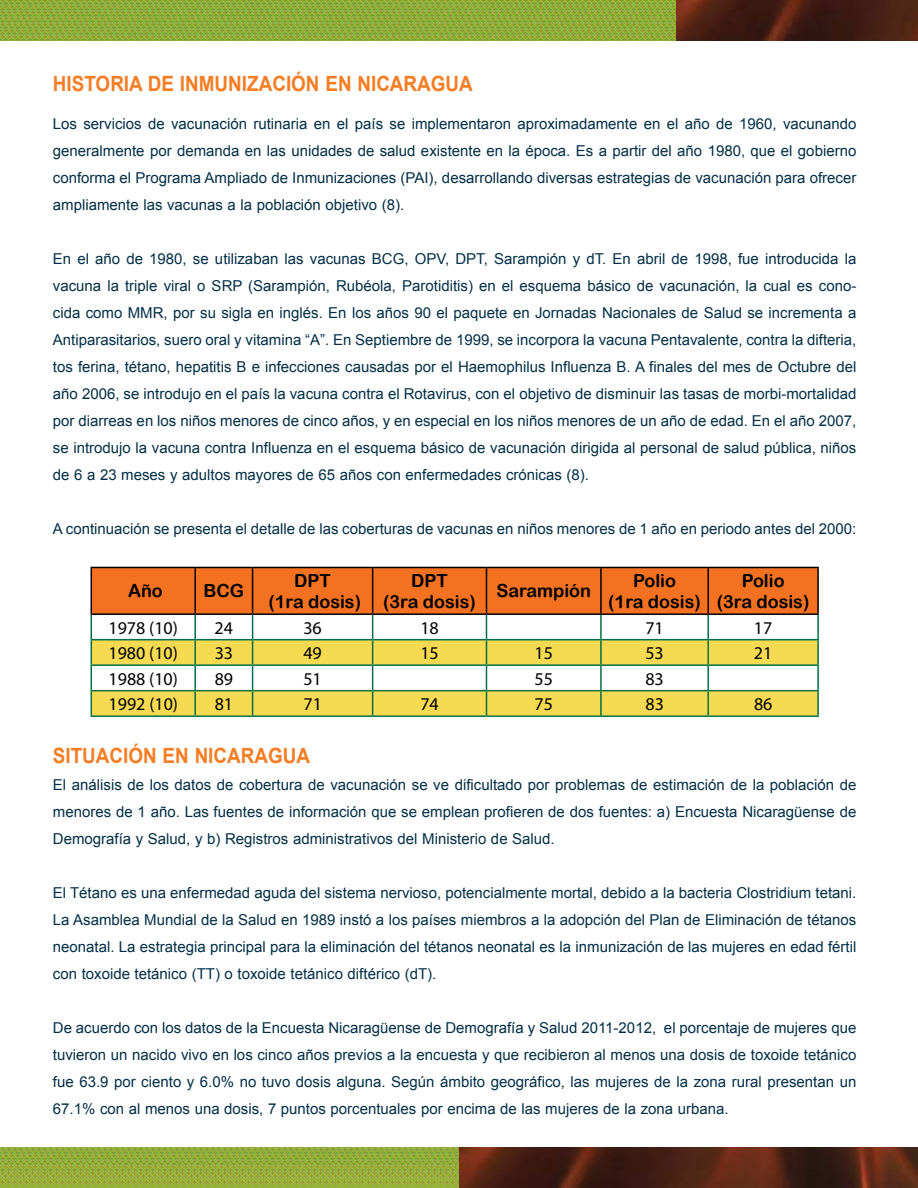
<style>
.page{position:relative;width:918px;height:1188px;background:#fff}
.page>*{position:absolute;margin:0;border:0;box-sizing:border-box;transform-origin:0 0}
.t1{font:700 21px "Arial";color:#f57d23;scale:.9 1}
.t2{font:18px "Myriad Pro";color:#000}
.t3{font:18px/21.6px "Arial Rounded MT Bold";color:#000;text-align:center}
.t4{font:15px/27px "Arial";color:#032f46;text-align:justify}
</style>
<div class="page">
<img style="left:0;top:0;width:677px;height:40px">
<svg style="left:677px;top:0;width:241px;height:40px;background:#461e13"></svg>
<img style="left:0;top:1148px;width:459px;height:40px">
<svg style="left:459px;top:1148px;width:459px;height:40px;background:#4d2215"></svg>
<hr style="left:708px;top:567px;width:111px;height:1px;background:#000">
<hr style="left:817px;top:568px;width:2px;height:45px;background:#000">
<hr style="left:708px;top:613px;width:111px;height:2px;background:#000">
<hr style="left:817px;top:615px;width:2px;height:24px;background:#006f45">
<hr style="left:817px;top:640px;width:2px;height:24px;background:#006f45">
<hr style="left:708px;top:664px;width:111px;height:2px;background:#006f45">
<hr style="left:817px;top:666px;width:2px;height:24px;background:#006f45">
<hr style="left:708px;top:690px;width:111px;height:1px;background:#006f45">
<hr style="left:817px;top:691px;width:2px;height:24px;background:#006f45">
<hr style="left:91px;top:715px;width:104px;height:2px;background:#006f45">
<hr style="left:195px;top:715px;width:58px;height:2px;background:#006f45">
<hr style="left:253px;top:715px;width:120px;height:2px;background:#006f45">
<hr style="left:373px;top:715px;width:113px;height:2px;background:#006f45">
<hr style="left:486px;top:715px;width:115px;height:2px;background:#006f45">
<hr style="left:601px;top:715px;width:107px;height:2px;background:#006f45">
<hr style="left:708px;top:715px;width:111px;height:2px;background:#006f45">
<svg style="left:91px;top:567px;width:727px;height:148px"></svg>
<hr style="left:486px;top:613px;width:115px;height:2px;background:#000">
<hr style="left:600px;top:615px;width:2px;height:24px;background:#006f45">
<hr style="left:601px;top:613px;width:107px;height:2px;background:#000">
<hr style="left:707px;top:615px;width:2px;height:24px;background:#006f45">
<hr style="left:91px;top:639px;width:104px;height:1px;background:#006f45">
<hr style="left:195px;top:639px;width:58px;height:1px;background:#006f45">
<hr style="left:253px;top:639px;width:120px;height:1px;background:#006f45">
<hr style="left:373px;top:639px;width:113px;height:1px;background:#006f45">
<hr style="left:486px;top:639px;width:115px;height:1px;background:#006f45">
<hr style="left:601px;top:639px;width:107px;height:1px;background:#006f45">
<hr style="left:708px;top:639px;width:111px;height:1px;background:#006f45">
<h1 class="t1" style="left:53px;top:70px;width:468px">HISTORIA DE INMUNIZACIÓN EN NICARAGUA</h1>
<p class="t4" style="left:53px;top:110px;width:805px">Los servicios de vacunación rutinaria en el país se implementaron aproximadamente en el año de 1960, vacunando generalmente por demanda en las unidades de salud existente en la época. Es a partir del año 1980, que el gobierno conforma el Programa Ampliado de Inmunizaciones (PAI), desarrollando diversas estrategias de vacunación para ofrecer ampliamente las vacunas a la población objetivo (8).</p>
<p class="t4" style="left:53px;top:245px;width:805px">En el año de 1980, se utilizaban las vacunas BCG, OPV, DPT, Sarampión y dT. En abril de 1998, fue introducida la vacuna la triple viral o SRP (Sarampión, Rubéola, Parotiditis) en el esquema básico de vacunación, la cual es cono&shy;cida como MMR, por su sigla en inglés. En los años 90 el paquete en Jornadas Nacionales de Salud se incrementa a Antiparasitarios, suero oral y vitamina “A”. En Septiembre de 1999, se incorpora la vacuna Pentavalente, contra la difteria, tos ferina, tétano, hepatitis B e infecciones causadas por el Haemophilus Influenza B. A finales del mes de Octubre del año 2006, se introdujo en el país la vacuna contra el Rotavirus, con el objetivo de disminuir las tasas de morbi-mortalidad por diarreas en los niños menores de cinco años, y en especial en los niños menores de un año de edad. En el año 2007, se introdujo la vacuna contra Influenza en el esquema básico de vacunación dirigida al personal de salud pública, niños de 6 a 23 meses y adultos mayores de 65 años con enfermedades crónicas (8).</p>
<p class="t4" style="left:53px;top:515px;width:805px">A continuación se presenta el detalle de las coberturas de vacunas en niños menores de 1 año en periodo antes del 2000:</p>
<p class="t3" style="left:128px;top:580px;width:36px">Año</p>
<p class="t3" style="left:204px;top:580px;width:42px">BCG</p>
<p class="t3" style="left:269px;top:569px;width:94px">DPT<br>(1ra dosis)</p>
<p class="t3" style="left:383px;top:569px;width:94px">DPT<br>(3ra dosis)</p>
<p class="t3" style="left:496px;top:580px;width:96px">Sarampión</p>
<p class="t3" style="left:608px;top:569px;width:94px">Polio<br>(1ra dosis)</p>
<p class="t3" style="left:717px;top:569px;width:94px">Polio<br>(3ra dosis)</p>
<p class="t2" style="left:109px;top:617px;width:71px">1978 (10)</p>
<p class="t2" style="left:215px;top:617px;width:20px">24</p>
<p class="t2" style="left:303px;top:617px;width:20px">36</p>
<p class="t2" style="left:420px;top:617px;width:20px">18</p>
<p class="t2" style="left:645px;top:617px;width:20px">71</p>
<p class="t2" style="left:754px;top:617px;width:20px">17</p>
<p class="t2" style="left:109px;top:642px;width:71px">1980 (10)</p>
<p class="t2" style="left:215px;top:642px;width:20px">33</p>
<p class="t2" style="left:303px;top:642px;width:20px">49</p>
<p class="t2" style="left:420px;top:642px;width:20px">15</p>
<p class="t2" style="left:535px;top:642px;width:20px">15</p>
<p class="t2" style="left:645px;top:642px;width:20px">53</p>
<p class="t2" style="left:754px;top:642px;width:20px">21</p>
<p class="t2" style="left:109px;top:668px;width:71px">1988 (10)</p>
<p class="t2" style="left:215px;top:668px;width:20px">89</p>
<p class="t2" style="left:303px;top:668px;width:20px">51</p>
<p class="t2" style="left:535px;top:668px;width:20px">55</p>
<p class="t2" style="left:645px;top:668px;width:20px">83</p>
<p class="t2" style="left:109px;top:693px;width:71px">1992 (10)</p>
<p class="t2" style="left:215px;top:693px;width:20px">81</p>
<p class="t2" style="left:303px;top:693px;width:20px">71</p>
<p class="t2" style="left:420px;top:693px;width:20px">74</p>
<p class="t2" style="left:535px;top:693px;width:20px">75</p>
<p class="t2" style="left:645px;top:693px;width:20px">83</p>
<p class="t2" style="left:754px;top:693px;width:20px">86</p>
<h1 class="t1" style="left:53px;top:742px;width:287px">SITUACIÓN EN NICARAGUA</h1>
<p class="t4" style="left:53px;top:772px;width:805px">El análisis de los datos de cobertura de vacunación se ve dificultado por problemas de estimación de la población de menores de 1 año. Las fuentes de información que se emplean profieren de dos fuentes: a) Encuesta Nicaragüense de Demografía y Salud, y b) Registros administrativos del Ministerio de Salud.</p>
<p class="t4" style="left:53px;top:880px;width:805px">El Tétano es una enfermedad aguda del sistema nervioso, potencialmente mortal, debido a la bacteria Clostridium tetani.<br>La Asamblea Mundial de la Salud en 1989 instó a los países miembros a la adopción del Plan de Eliminación de tétanos neonatal. La estrategia principal para la eliminación del tétanos neonatal es la inmunización de las mujeres en edad fértil con toxoide tetánico (TT) o toxoide tetánico diftérico (dT).</p>
<p class="t4" style="left:53px;top:1015px;width:805px">De acuerdo con los datos de la Encuesta Nicaragüense de Demografía y Salud 2011-2012, el porcentaje de mujeres que tuvieron un nacido vivo en los cinco años previos a la encuesta y que recibieron al menos una dosis de toxoide tetánico fue 63.9 por ciento y 6.0% no tuvo dosis alguna. Según ámbito geográfico, las mujeres de la zona rural presentan un 67.1% con al menos una dosis, 7 puntos porcentuales por encima de las mujeres de la zona urbana.</p>
</div>
